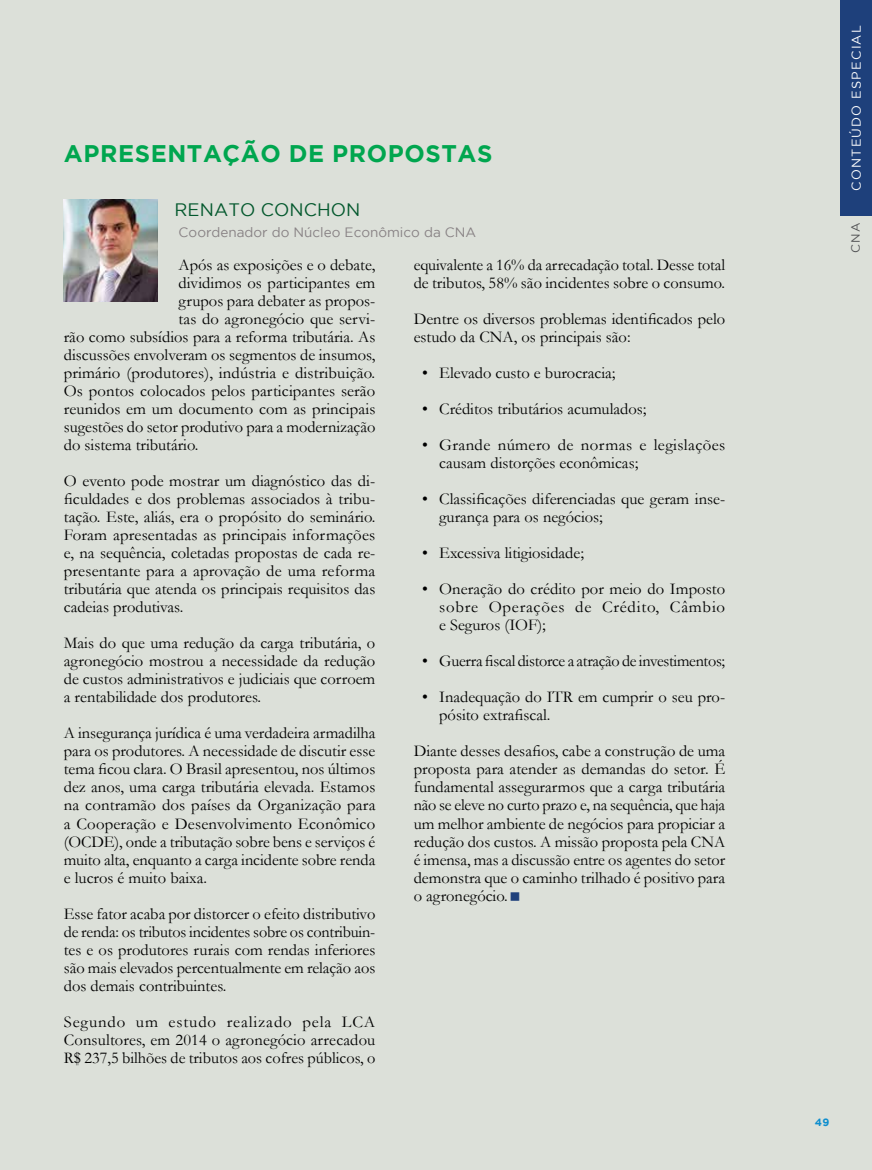
<style>
.page{position:relative;width:872px;height:1170px;background:#fff}
.page>*{position:absolute;margin:0;border:0;box-sizing:border-box;transform-origin:0 0}
.t1{font:700 24px "Gotham";letter-spacing:.025em;color:#00a64f}
.t2{font:18px "Gotham";letter-spacing:.005em;color:#03582d}
.t3{font:16.5px/18px "Garamond";color:#000;text-align:justify}
.t4{font:16.5px/18px "Garamond";letter-spacing:.02em;color:#000}
.t5{font:16.5px "Garamond";letter-spacing:-.02em;color:#000}
.t6{font:13.5px "Gotham";color:#888284}
.t7{font:12.75px "Gotham";letter-spacing:.095em;color:#fff}
.t8{font:12px "Gotham";color:#515254}
.t9{font:700 10.5px "Gotham";color:#0e8ece}
</style>
<div class="page">
<div style="left:0;top:0;width:872px;height:1169px;background:#dce0d9"></div>
<div style="left:840px;top:0;width:32px;height:216px;background:#1e407b"></div>
<img style="left:64px;top:199px;width:93px;height:102px">
<h1 class="t1" style="left:64px;top:140px;width:430px">APRESENTAÇÃO DE PROPOSTAS</h1>
<p class="t2" style="left:174px;top:200px;width:187px">RENATO CONCHON</p>
<p class="t6" style="left:179px;top:224px;width:299px">Coordenador do Núcleo Econômico da CNA</p>
<p class="t3" style="left:179px;top:256px;width:198px">Após as exposições e o debate,</p>
<p class="t3" style="left:179px;top:274px;width:198px">dividimos os participantes em</p>
<p class="t3" style="left:179px;top:292px;width:198px">grupos para debater as propos-</p>
<p class="t3" style="left:179px;top:310px;width:198px">tas do agronegócio que servi-</p>
<p class="t3" style="left:64px;top:328px;width:313px">rão como subsídios para a reforma tributária. As</p>
<p class="t3" style="left:64px;top:346px;width:313px">discussões envolveram os segmentos de insumos,</p>
<p class="t3" style="left:64px;top:364px;width:313px">primário (produtores), indústria e distribuição.</p>
<p class="t3" style="left:64px;top:382px;width:313px">Os pontos colocados pelos participantes serão</p>
<p class="t3" style="left:64px;top:400px;width:313px">reunidos em um documento com as principais</p>
<p class="t3" style="left:64px;top:418px;width:313px">sugestões do setor produtivo para a modernização</p>
<p class="t3" style="left:64px;top:436px;width:136px">do sistema tributário.</p>
<p class="t3" style="left:64px;top:472px;width:313px">O evento pode mostrar um diagnóstico das di&shy;ficuldades e dos problemas associados à tribu&shy;tação. Este, aliás, era o propósito do seminário.<br>Foram apresentadas as principais informações e, na sequência, coletadas propostas de cada re&shy;presentante para a aprovação de uma reforma tributária que atenda os principais requisitos das cadeias produtivas.</p>
<p class="t3" style="left:64px;top:634px;width:313px">Mais do que uma redução da carga tributária, o agronegócio mostrou a necessidade da redução de custos administrativos e judiciais que corroem a rentabilidade dos produtores.</p>
<p class="t3" style="left:64px;top:724px;width:313px">A insegurança jurídica é uma verdadeira armadilha para os produtores. A necessidade de discutir esse tema ficou clara. O Brasil apresentou, nos últimos dez anos, uma carga tributária elevada. Estamos na contramão dos países da Organização para a Cooperação e Desenvolvimento Econômico (OCDE), onde a tributação sobre bens e serviços é muito alta, enquanto a carga incidente sobre renda e lucros é muito baixa.</p>
<p class="t3" style="left:64px;top:904px;width:313px">Esse fator acaba por distorcer o efeito distributivo de renda: os tributos incidentes sobre os contribuin&shy;tes e os produtores rurais com rendas inferiores são mais elevados percentualmente em relação aos dos demais contribuintes.</p>
<p class="t3" style="left:64px;top:1012px;width:313px">Segundo um estudo realizado pela LCA Consultores, em 2014 o agronegócio arrecadou R$ 237,5 bilhões de tributos aos cofres públicos, o</p>
<p class="t3" style="left:414px;top:256px;width:313px">equivalente a 16% da arrecadação total. Desse total de tributos, 58% são incidentes sobre o consumo.</p>
<p class="t3" style="left:414px;top:310px;width:313px">Dentre os diversos problemas identificados pelo estudo da CNA, os principais são:</p>
<p class="t3" style="left:422px;top:364px;width:195px">• Elevado custo e burocracia;</p>
<p class="t3" style="left:422px;top:400px;width:226px">• Créditos tributários acumulados;</p>
<p class="t4" style="left:439px;top:436px;width:287px;text-indent:-17px">• Grande número de normas e legislações causam distorções econômicas;</p>
<p class="t3" style="left:439px;top:490px;width:287px;text-indent:-17px">• Classificações diferenciadas que geram inse&shy;gurança para os negócios;</p>
<p class="t3" style="left:422px;top:544px;width:163px">• Excessiva litigiosidade;</p>
<p class="t3" style="left:439px;top:580px;width:287px;text-indent:-17px">• Oneração do crédito por meio do Imposto sobre Operações de Crédito, Câmbio e Seguros (IOF);</p>
<p class="t5" style="left:422px;top:651px;width:304px">• Guerra fiscal distorce a atração de investimentos;</p>
<p class="t3" style="left:439px;top:688px;width:287px;text-indent:-17px">• Inadequação do ITR em cumprir o seu pro&shy;pósito extrafiscal.</p>
<p class="t3" style="left:414px;top:742px;width:313px">Diante desses desafios, cabe a construção de uma proposta para atender as demandas do setor. É fundamental assegurarmos que a carga tributária não se eleve no curto prazo e, na sequência, que haja um melhor ambiente de negócios para propiciar a redução dos custos. A missão proposta pela CNA é imensa, mas a discussão entre os agentes do setor demonstra que o caminho trilhado é positivo para o agronegócio.</p>
<p class="t7" style="left:849px;top:191px;width:167px;rotate:-90deg">CONTEÚDO ESPECIAL</p>
<p class="t8" style="left:849px;top:253px;width:32px;rotate:-90deg">CNA</p>
<p class="t9" style="left:815px;top:1116px;width:16px">49</p>
</div>
